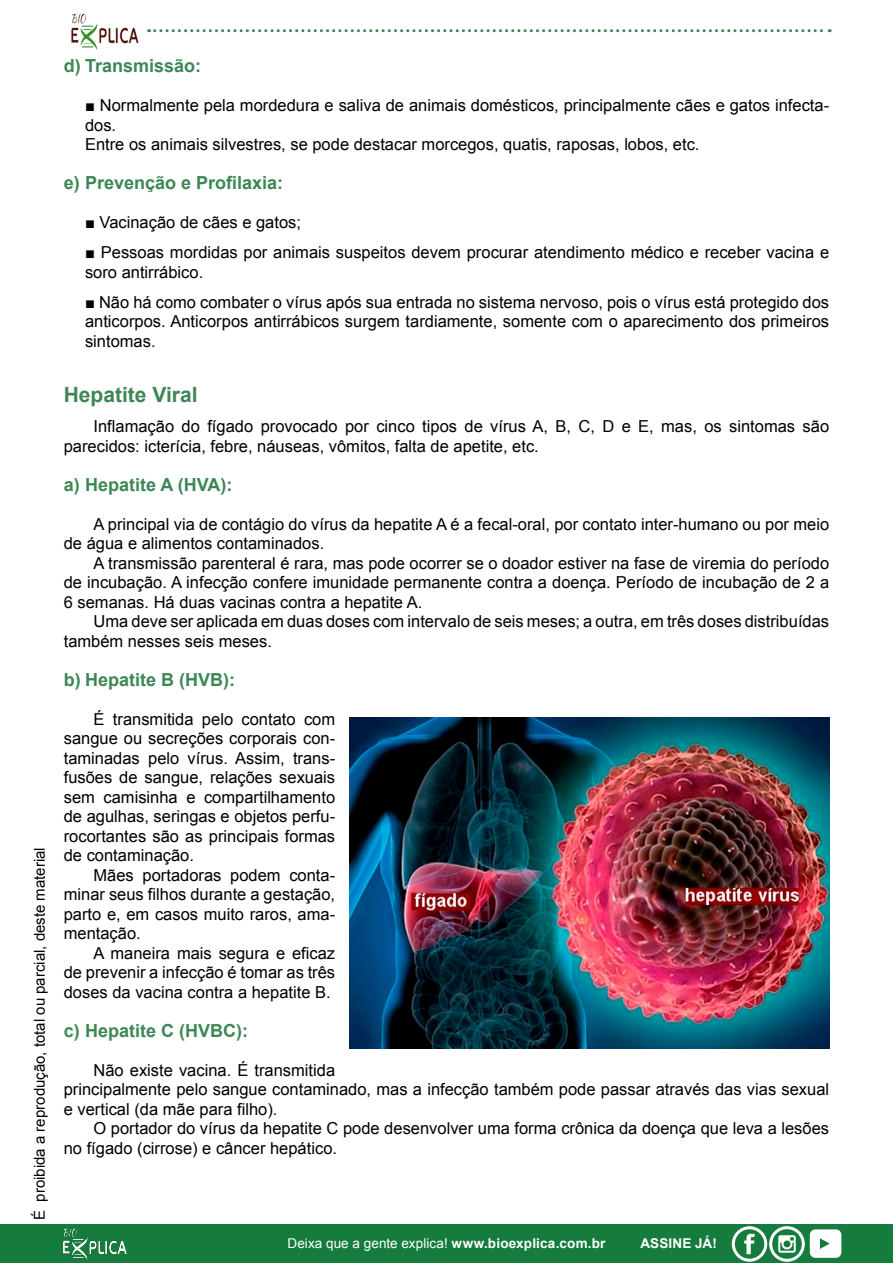
<style>
.page{position:relative;width:893px;height:1263px;background:#fff}
.page>*{position:absolute;margin:0;border:0;box-sizing:border-box;transform-origin:0 0}
.t1{font:700 21px "Arial";color:#3d8756}
.t2{font:700 18px "Arial";color:#3d8756}
.t3{font:16.5px/19.5px "Arial";color:#000}
.t4{font:15px "Arial";color:#000}
.t5{font:13.5px "Arial";letter-spacing:.005em;color:#fff}
.t6{font:700 13.5px "Arial";letter-spacing:.015em;color:#fff}
.s1{font-weight:700}
</style>
<div class="page">
<div style="left:0;top:1225px;width:893px;height:38px;background:#157c3e"></div>
<img style="left:63px;top:1228px;width:64px;height:32px">
<div style="left:732px;top:1226px;width:35px;height:36px;border:3px solid #fff;border-radius:16px"></div>
<svg style="left:744px;top:1234px;width:11px;height:20px"></svg>
<div style="left:769px;top:1226px;width:36px;height:36px;border:3px solid #fff;border-radius:16px"></div>
<svg style="left:778px;top:1235px;width:18px;height:18px"></svg>
<svg style="left:809px;top:1229px;width:33px;height:29px"></svg>
<img style="left:71px;top:13px;width:68px;height:37px">
<svg style="left:149px;top:29px;width:681px;height:3px"></svg>
<img style="left:350px;top:717px;width:479px;height:331px">
<p class="t2" style="left:64px;top:54px;width:139px">d) Transmissão:</p>
<p class="t3" style="left:85px;top:96px;width:746px">■ Normalmente pela mordedura e saliva de animais domésticos, principalmente cães e gatos infecta&shy;dos.<br>Entre os animais silvestres, se pode destacar morcegos, quatis, raposas, lobos, etc.</p>
<p class="t2" style="left:64px;top:171px;width:221px">e) Prevenção e Profilaxia:</p>
<p class="t3" style="left:85px;top:213px;width:218px">■ Vacinação de cães e gatos;</p>
<p class="t3" style="left:85px;top:243px;width:746px">■ Pessoas mordidas por animais suspeitos devem procurar atendimento médico e receber vacina e soro antirrábico.</p>
<p class="t3" style="left:85px;top:292px;width:746px;text-align:justify">■ Não há como combater o vírus após sua entrada no sistema nervoso, pois o vírus está protegido dos anticorpos. Anticorpos antirrábicos surgem tardiamente, somente com o aparecimento dos primeiros sintomas.</p>
<p class="t4" style="left:30px;top:1220px;width:374px;rotate:-90deg">É proibida a reprodução, total ou parcial, deste material</p>
<p class="t1" style="left:64px;top:381px;width:135px">Hepatite Viral</p>
<p class="t3" style="left:64px;top:417px;width:767px;text-indent:30px">Inflamação do fígado provocado por cinco tipos de vírus A, B, C, D e E, mas, os sintomas são parecidos: icterícia, febre, náuseas, vômitos, falta de apetite, etc.</p>
<p class="t2" style="left:64px;top:472px;width:170px">a) Hepatite A (HVA):</p>
<p class="t3" style="left:64px;top:514px;width:767px;text-indent:30px">A principal via de contágio do vírus da hepatite A é a fecal-oral, por contato inter-humano ou por meio de água e alimentos contaminados.</p>
<p class="t3" style="left:64px;top:553px;width:767px;text-align:justify;text-indent:30px">A transmissão parenteral é rara, mas pode ocorrer se o doador estiver na fase de viremia do período de incubação. A infecção confere imunidade permanente contra a doença. Período de incubação de 2 a 6 semanas. Há duas vacinas contra a hepatite A.</p>
<p class="t3" style="left:64px;top:612px;width:767px;text-indent:30px">Uma deve ser aplicada em duas doses com intervalo de seis meses; a outra, em três doses distribuídas também nesses seis meses.</p>
<p class="t2" style="left:64px;top:667px;width:173px">b) Hepatite B (HVB):</p>
<p class="t3" style="left:64px;top:709px;width:273px;text-align:justify;text-indent:30px">É transmitida pelo contato com sangue ou secreções corporais con&shy;taminadas pelo vírus. Assim, trans&shy;fusões de sangue, relações sexuais sem camisinha e compartilhamento de agulhas, seringas e objetos perfu&shy;rocortantes são as principais formas de contaminação.</p>
<p class="t3" style="left:64px;top:865px;width:273px;text-align:justify;text-indent:30px">Mães portadoras podem conta&shy;minar seus filhos durante a gestação, parto e, em casos muito raros, ama&shy;mentação.</p>
<p class="t3" style="left:64px;top:943px;width:273px;text-align:justify;text-indent:30px">A maneira mais segura e eficaz de prevenir a infecção é tomar as três doses da vacina contra a hepatite B.</p>
<p class="t2" style="left:64px;top:1018px;width:186px">c) Hepatite C (HVBC):</p>
<p class="t3" style="left:64px;top:1060px;width:767px;text-indent:30px">Não existe vacina. É transmitida<br>principalmente pelo sangue contaminado, mas a infecção também pode passar através das vias sexual e vertical (da mãe para filho).</p>
<p class="t3" style="left:64px;top:1119px;width:767px;text-indent:30px">O portador do vírus da hepatite C pode desenvolver uma forma crônica da doença que leva a lesões no fígado (cirrose) e câncer hepático.</p>
<p class="t5" style="left:287px;top:1234px;width:320px">Deixa que a gente explica! <span class="s1">www.bioexplica.com.br</span></p>
<p class="t6" style="left:640px;top:1234px;width:78px">ASSINE JÁ!</p>
</div>
